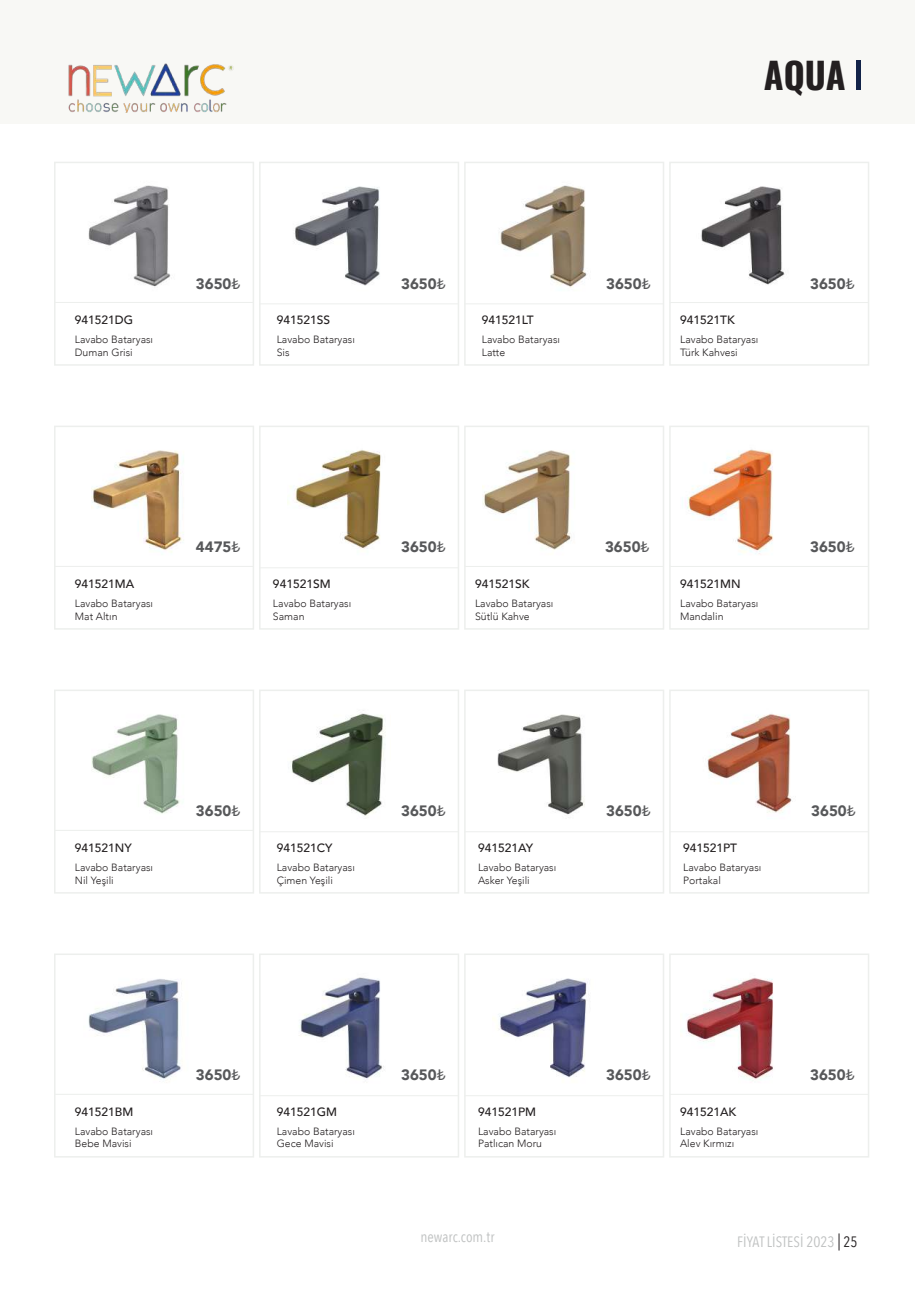
<style>
.page{position:relative;width:915px;height:1306px;background:#fff}
.page>*{position:absolute;margin:0;border:0;box-sizing:border-box;transform-origin:0 0}
.t1{font:700 36px "Oswald";color:#231f20}
.t2{font:900 15px "Avenir";color:#57585a}
.t3{font:15px "Avenir Next Condensed";color:#bfc1c1}
.t4{font:500 12px "Avenir";color:#231f20}
.t5{font:300 10.5px/12.6px "Avenir";color:#231f20}
.s1{font-family:"Consolas";font-weight:400;font-size:16.5px}
.s2{color:#231f20}
</style>
<div class="page">
<svg style="left:838px;top:1233px;width:1px;height:17px"></svg>
<div style="left:0;top:0;width:914px;height:124px;background:#f8f8f5"></div>
<hr style="left:856px;top:60px;width:4px;height:30px;background:#122348">
<div style="left:259px;top:162px;width:200px;height:204px;background:#fff;border:2px solid #edefed"></div>
<hr style="left:259px;top:303px;width:199px;height:1px;background:#edefed">
<div style="left:669px;top:162px;width:200px;height:204px;background:#fff;border:2px solid #edefed"></div>
<hr style="left:669px;top:302px;width:199px;height:1px;background:#edefed">
<div style="left:54px;top:162px;width:200px;height:204px;background:#fff;border:2px solid #edefed"></div>
<hr style="left:55px;top:302px;width:198px;height:1px;background:#edefed">
<div style="left:464px;top:689px;width:200px;height:204px;background:#fff;border:2px solid #edefed"></div>
<hr style="left:464px;top:831px;width:199px;height:1px;background:#edefed">
<img style="left:88px;top:185px;width:83px;height:102px">
<img style="left:294px;top:186px;width:86px;height:100px">
<img style="left:497px;top:714px;width:88px;height:101px">
<img style="left:701px;top:186px;width:84px;height:99px">
<div style="left:464px;top:162px;width:200px;height:204px;background:#fff;border:2px solid #edefed"></div>
<hr style="left:464px;top:303px;width:199px;height:1px;background:#edefed">
<div style="left:464px;top:425px;width:200px;height:204px;background:#fff;border:2px solid #edefed"></div>
<hr style="left:464px;top:566px;width:199px;height:1px;background:#edefed">
<div style="left:54px;top:425px;width:200px;height:204px;background:#fff;border:2px solid #edefed"></div>
<hr style="left:55px;top:566px;width:198px;height:1px;background:#edefed">
<div style="left:259px;top:425px;width:200px;height:204px;background:#fff;border:2px solid #edefed"></div>
<hr style="left:259px;top:567px;width:199px;height:1px;background:#edefed">
<img style="left:482px;top:450px;width:89px;height:100px">
<img style="left:500px;top:185px;width:87px;height:103px">
<img style="left:287px;top:450px;width:94px;height:99px">
<img style="left:91px;top:450px;width:93px;height:103px">
<div style="left:259px;top:689px;width:200px;height:204px;background:#fff;border:2px solid #edefed"></div>
<hr style="left:259px;top:831px;width:199px;height:1px;background:#edefed">
<div style="left:669px;top:953px;width:200px;height:204px;background:#fff;border:2px solid #edefed"></div>
<hr style="left:669px;top:1093px;width:199px;height:1px;background:#edefed">
<div style="left:54px;top:689px;width:200px;height:204px;background:#fff;border:2px solid #edefed"></div>
<hr style="left:55px;top:830px;width:198px;height:1px;background:#edefed">
<div style="left:669px;top:689px;width:200px;height:204px;background:#fff;border:2px solid #edefed"></div>
<hr style="left:669px;top:831px;width:199px;height:1px;background:#edefed">
<img style="left:686px;top:978px;width:87px;height:102px">
<img style="left:292px;top:713px;width:94px;height:103px">
<img style="left:707px;top:714px;width:85px;height:99px">
<img style="left:91px;top:714px;width:89px;height:100px">
<div style="left:259px;top:953px;width:200px;height:204px;background:#fff;border:2px solid #edefed"></div>
<hr style="left:259px;top:1095px;width:199px;height:1px;background:#edefed">
<div style="left:669px;top:425px;width:200px;height:204px;background:#fff;border:2px solid #edefed"></div>
<hr style="left:669px;top:566px;width:199px;height:1px;background:#edefed">
<div style="left:54px;top:953px;width:200px;height:204px;background:#fff;border:2px solid #edefed"></div>
<hr style="left:55px;top:1093px;width:198px;height:1px;background:#edefed">
<div style="left:464px;top:953px;width:200px;height:204px;background:#fff;border:2px solid #edefed"></div>
<hr style="left:464px;top:1095px;width:199px;height:1px;background:#edefed">
<img style="left:687px;top:449px;width:86px;height:105px">
<img style="left:299px;top:977px;width:85px;height:102px">
<img style="left:492px;top:978px;width:97px;height:99px">
<img style="left:88px;top:979px;width:93px;height:100px">
<img style="left:68px;top:63px;width:166px;height:50px">
<h1 class="t1" style="left:763px;top:43px;width:83px">AQUA</h1>
<p class="t4" style="left:75px;top:309px;width:60px">941521DG</p>
<p class="t5" style="left:75px;top:333px;width:80px">Lavabo Bataryası<br>Duman Grisi</p>
<h2 class="t2" style="left:196px;top:270px;width:46px">3650<span class="s1">₺</span></h2>
<h2 class="t2" style="left:809px;top:270px;width:46px">3650<span class="s1">₺</span></h2>
<h2 class="t2" style="left:401px;top:270px;width:46px">3650<span class="s1">₺</span></h2>
<h2 class="t2" style="left:606px;top:270px;width:46px">3650<span class="s1">₺</span></h2>
<p class="t4" style="left:276px;top:309px;width:55px">941521SS</p>
<p class="t5" style="left:276px;top:333px;width:80px">Lavabo Bataryası<br>Sis</p>
<p class="t4" style="left:481px;top:309px;width:54px">941521LT</p>
<p class="t5" style="left:481px;top:333px;width:80px">Lavabo Bataryası<br>Latte</p>
<p class="t4" style="left:680px;top:309px;width:56px">941521TK</p>
<p class="t5" style="left:680px;top:333px;width:80px">Lavabo Bataryası<br>Türk Kahvesi</p>
<p class="t4" style="left:75px;top:573px;width:61px">941521MA</p>
<p class="t5" style="left:75px;top:597px;width:80px">Lavabo Bataryası<br>Mat Altın</p>
<h2 class="t2" style="left:196px;top:534px;width:46px">4475<span class="s1">₺</span></h2>
<h2 class="t2" style="left:401px;top:534px;width:46px">3650<span class="s1">₺</span></h2>
<h2 class="t2" style="left:605px;top:534px;width:46px">3650<span class="s1">₺</span></h2>
<p class="t4" style="left:273px;top:573px;width:59px">941521SM</p>
<p class="t5" style="left:273px;top:597px;width:80px">Lavabo Bataryası<br>Saman</p>
<p class="t5" style="left:475px;top:597px;width:80px">Lavabo Bataryası<br>Sütlü Kahve</p>
<p class="t4" style="left:475px;top:573px;width:56px">941521SK</p>
<p class="t4" style="left:680px;top:573px;width:62px">941521MN</p>
<p class="t5" style="left:680px;top:597px;width:80px">Lavabo Bataryası<br>Mandalin</p>
<h2 class="t2" style="left:809px;top:534px;width:46px">3650<span class="s1">₺</span></h2>
<p class="t4" style="left:75px;top:837px;width:58px">941521NY</p>
<p class="t5" style="left:75px;top:861px;width:80px">Lavabo Bataryası<br>Nil Yeşili</p>
<h2 class="t2" style="left:196px;top:798px;width:46px">3650<span class="s1">₺</span></h2>
<p class="t4" style="left:276px;top:837px;width:57px">941521CY</p>
<p class="t5" style="left:276px;top:861px;width:80px">Lavabo Bataryası<br>Çimen Yeşili</p>
<h2 class="t2" style="left:401px;top:798px;width:46px">3650<span class="s1">₺</span></h2>
<h2 class="t2" style="left:811px;top:798px;width:46px">3650<span class="s1">₺</span></h2>
<h2 class="t2" style="left:606px;top:798px;width:46px">3650<span class="s1">₺</span></h2>
<p class="t4" style="left:478px;top:837px;width:56px">941521AY</p>
<p class="t5" style="left:478px;top:861px;width:80px">Lavabo Bataryası<br>Asker Yeşili</p>
<p class="t4" style="left:682px;top:837px;width:56px">941521PT</p>
<p class="t5" style="left:682px;top:861px;width:80px">Lavabo Bataryası<br>Portakal</p>
<p class="t4" style="left:75px;top:1101px;width:60px">941521BM</p>
<p class="t5" style="left:75px;top:1124px;width:80px">Lavabo Bataryası<br>Bebe Mavisi</p>
<h2 class="t2" style="left:196px;top:1062px;width:46px">3650<span class="s1">₺</span></h2>
<p class="t4" style="left:276px;top:1101px;width:62px">941521GM</p>
<p class="t5" style="left:276px;top:1124px;width:80px">Lavabo Bataryası<br>Gece Mavisi</p>
<h2 class="t2" style="left:401px;top:1062px;width:46px">3650<span class="s1">₺</span></h2>
<h2 class="t2" style="left:606px;top:1062px;width:46px">3650<span class="s1">₺</span></h2>
<p class="t4" style="left:478px;top:1101px;width:60px">941521PM</p>
<p class="t5" style="left:478px;top:1124px;width:80px">Lavabo Bataryası<br>Patlıcan Moru</p>
<p class="t4" style="left:680px;top:1101px;width:58px">941521AK</p>
<p class="t5" style="left:680px;top:1124px;width:80px">Lavabo Bataryası<br>Alev Kırmızı</p>
<h2 class="t2" style="left:809px;top:1062px;width:46px">3650<span class="s1">₺</span></h2>
<h2 class="t3" style="left:420px;top:1224px;width:75px">newarc.com.tr</h2>
<h2 class="t3" style="left:737px;top:1228px;width:122px">FİYAT LİSTESİ 2023 <span class="s2">25</span></h2>
</div>
